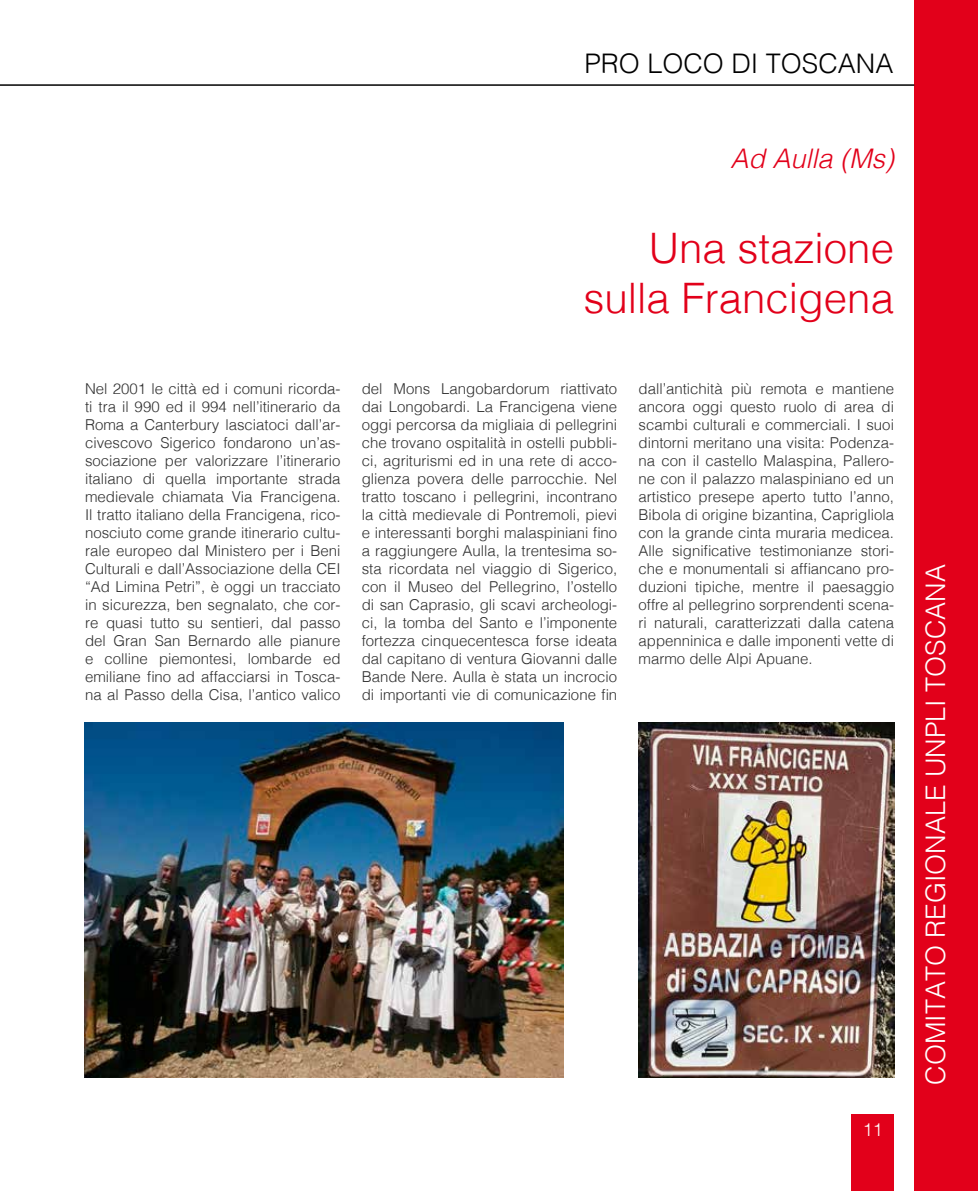
<style>
.page{position:relative;width:978px;height:1191px;background:#fff}
.page>*{position:absolute;margin:0;border:0;box-sizing:border-box;transform-origin:0 0}
.t1{font:300 42px/50.4px "Helvetica";color:#e2001a;text-align:right}
.t2{font:300 27px "Helvetica";color:#fff}
.t3{font:300 27px "Helvetica";color:#000}
.t4{font:italic 300 27px "Helvetica";color:#e2001a}
.t5{font:300 18px "Helvetica";color:#fff}
.t6{font:300 15px/18px "Helvetica";color:#2f2f2f;text-align:justify}
</style>
<div class="page">
<div style="left:914px;top:0;width:64px;height:1191px;background:#e2001a"></div>
<div style="left:851px;top:1114px;width:43px;height:77px;background:#e2001a"></div>
<hr style="left:0;top:85px;width:914px;height:1px;background:#000">
<img style="left:639px;top:722px;width:255px;height:355px">
<img style="left:85px;top:722px;width:478px;height:355px">
<h2 class="t3" style="left:584px;top:41px;width:311px">PRO LOCO DI TOSCANA</h2>
<h2 class="t4" style="left:730px;top:135px;width:165px">Ad Aulla (Ms)</h2>
<h1 class="t1" style="left:584px;top:220px;width:312px">Una stazione sulla Francigena</h1>
<p class="t6" style="left:85px;top:378px;width:257px">Nel 2001 le città ed i comuni ricorda&shy;ti tra il 990 ed il 994 nell’itinerario da Roma a Canterbury lasciatoci dall’ar&shy;civescovo Sigerico fondarono un’as&shy;sociazione per valorizzare l’itinerario italiano di quella importante strada medievale chiamata Via Francigena.<br>Il tratto italiano della Francigena, rico&shy;nosciuto come grande itinerario cultu&shy;rale europeo dal Ministero per i Beni Culturali e dall’Associazione della CEI “Ad Limina Petri”, è oggi un tracciato in sicurezza, ben segnalato, che cor&shy;re quasi tutto su sentieri, dal passo del Gran San Bernardo alle pianure e colline piemontesi, lombarde ed emiliane fino ad affacciarsi in Tosca&shy;na al Passo della Cisa, l’antico valico</p>
<p class="t6" style="left:362px;top:378px;width:257px">del Mons Langobardorum riattivato dai Longobardi. La Francigena viene oggi percorsa da migliaia di pellegrini che trovano ospitalità in ostelli pubbli&shy;ci, agriturismi ed in una rete di acco&shy;glienza povera delle parrocchie. Nel tratto toscano i pellegrini, incontrano la città medievale di Pontremoli, pievi e interessanti borghi malaspiniani fino a raggiungere Aulla, la trentesima so&shy;sta ricordata nel viaggio di Sigerico, con il Museo del Pellegrino, l’ostello di san Caprasio, gli scavi archeologi&shy;ci, la tomba del Santo e l’imponente fortezza cinquecentesca forse ideata dal capitano di ventura Giovanni dalle Bande Nere. Aulla è stata un incrocio di importanti vie di comunicazione fin</p>
<p class="t6" style="left:639px;top:378px;width:257px">dall’antichità più remota e mantiene ancora oggi questo ruolo di area di scambi culturali e commerciali. I suoi dintorni meritano una visita: Podenza&shy;na con il castello Malaspina, Pallero&shy;ne con il palazzo malaspiniano ed un artistico presepe aperto tutto l’anno, Bibola di origine bizantina, Caprigliola con la grande cinta muraria medicea.<br>Alle significative testimonianze stori&shy;che e monumentali si affiancano pro&shy;duzioni tipiche, mentre il paesaggio offre al pellegrino sorprendenti scena&shy;ri naturali, caratterizzati dalla catena appenninica e dalle imponenti vette di marmo delle Alpi Apuane.</p>
<p class="t5" style="left:863px;top:1114px;width:22px">11</p>
<h2 class="t2" style="left:913px;top:1085px;width:522px;rotate:-90deg">COMITATO REGIONALE UNPLI TOSCANA</h2>
</div>
